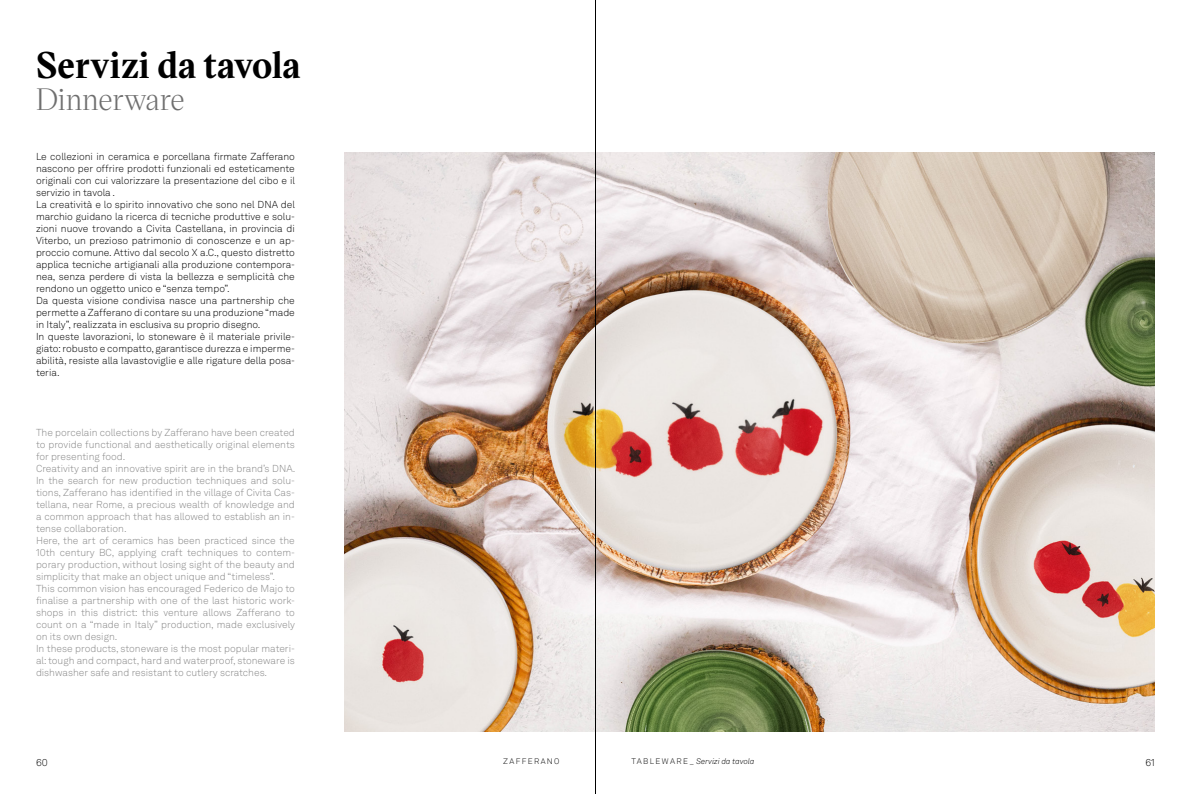
<style>
.page{position:relative;width:1191px;height:794px;background:#fff}
.page>*{position:absolute;margin:0;border:0;box-sizing:border-box;transform-origin:0 0}
.t1{font:700 36px "Victor Serif";letter-spacing:.005em;color:#000}
.t2{font:30px "Victor Serif";letter-spacing:-.01em;color:#6f6f6f}
.t3{font:300 10px/12px "Akkurat LL";color:#878787}
.t4{font:300 10px/12px "Akkurat LL";color:#000}
.t5{font:italic 300 8px "Akkurat LL";color:#000}
.t6{font:300 8px "Akkurat";letter-spacing:.17em;color:#000}
.s1{font-style:normal}
</style>
<div class="page">
<img style="left:345px;top:153px;width:810px;height:578px">
<hr style="left:595px;top:0;width:1px;height:794px;background:#000">
<h1 class="t1" style="left:36px;top:41px;width:266px">Servizi da tavola</h1>
<h2 class="t2" style="left:36px;top:79px;width:150px">Dinnerware</h2>
<p class="t4" style="left:36px;top:150px;width:260px">Le collezioni in ceramica e porcellana firmate Zafferano nascono per offrire prodotti funzionali ed esteticamente originali con cui valorizzare la presentazione del cibo e il servizio in tavola .<br>La creatività e lo spirito innovativo che sono nel DNA del marchio guidano la ricerca di tecniche produttive e solu&shy;zioni nuove trovando a Civita Castellana, in provincia di Viterbo, un prezioso patrimonio di conoscenze e un ap&shy;proccio comune. Attivo dal secolo X a.C., questo distretto applica tecniche artigianali alla produzione contempora&shy;nea, senza perdere di vista la bellezza e semplicità che rendono un oggetto unico e “senza tempo”.<br>Da questa visione condivisa nasce una partnership che permette a Zafferano di contare su una produzione “made in Italy”, realizzata in esclusiva su proprio disegno.<br>In queste lavorazioni, lo stoneware è il materiale privile&shy;giato: robusto e compatto, garantisce durezza e imperme&shy;abilità, resiste alla lavastoviglie e alle rigature della posa&shy;teria.</p>
<p class="t3" style="left:36px;top:426px;width:261px">The porcelain collections by Zafferano have been created to provide functional and aesthetically original elements for presenting food.<br>Creativity and an innovative spirit are in the brand’s DNA.<br>In the search for new production techniques and solu&shy;tions, Zafferano has identified in the village of Civita Cas&shy;tellana, near Rome, a precious wealth of knowledge and a common approach that has allowed to establish an in&shy;tense collaboration.<br>Here, the art of ceramics has been practiced since the 10th century BC, applying craft techniques to contem&shy;porary production, without losing sight of the beauty and simplicity that make an object unique and “timeless”.<br>This common vision has encouraged Federico de Majo to finalise a partnership with one of the last historic work&shy;shops in this district: this venture allows Zafferano to count on a “made in Italy” production, made exclusively on its own design.<br>In these products, stoneware is the most popular materi&shy;al: tough and compact, hard and waterproof, stoneware is dishwasher safe and resistant to cutlery scratches.</p>
<p class="t4" style="left:36px;top:756px;width:13px">60</p>
<p class="t6" style="left:503px;top:756px;width:58px">ZAFFERANO</p>
<p class="t4" style="left:1145px;top:756px;width:11px">61</p>
<p class="t5" style="left:631px;top:755px;width:124px"><span class="s1">TA B L E W A R E _</span> Servizi da tavola</p>
</div>
